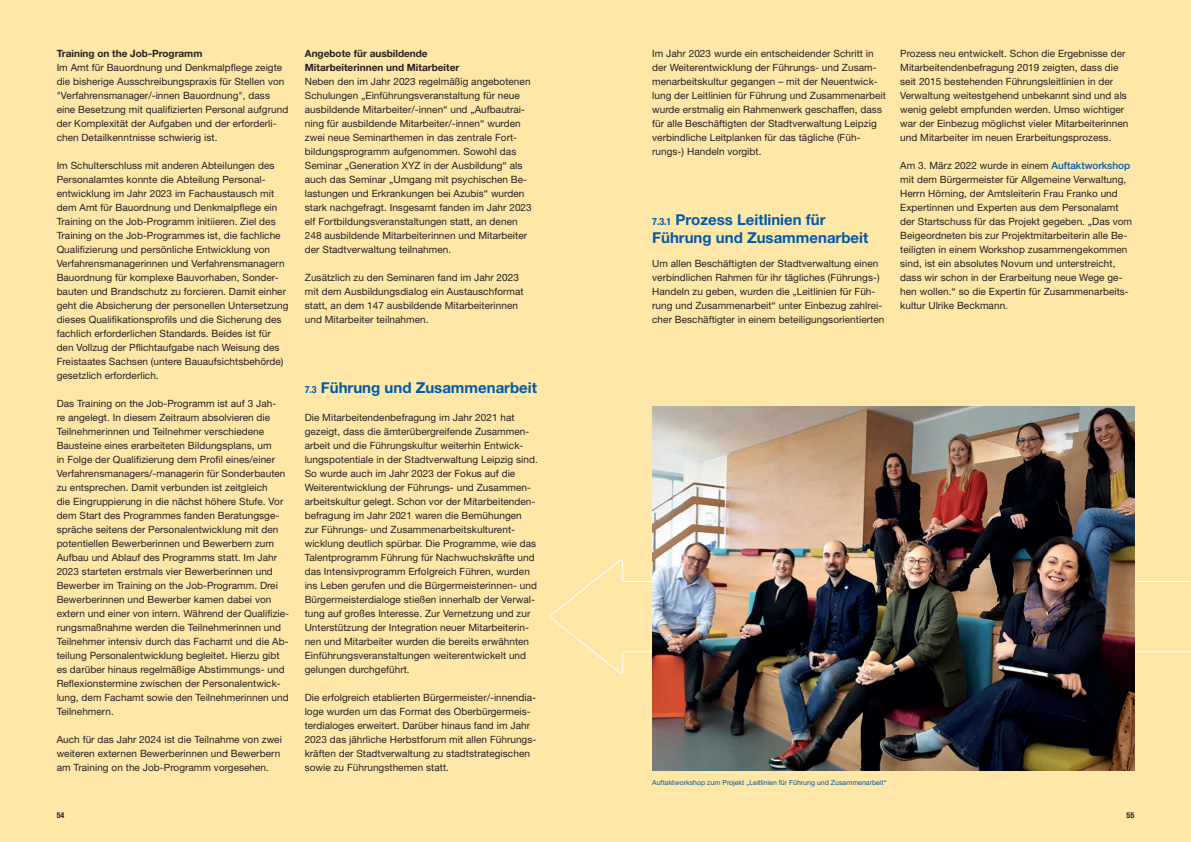
<style>
.page{position:relative;width:1191px;height:842px;background:#ffe7a7}
.page>*{position:absolute;margin:0;border:0;box-sizing:border-box;transform-origin:0 0}
.t1{font:700 15px/18px "Helvetica Neue LT Std";color:#015aaa}
.t2{font:10px/14px "Helvetica Neue LT Std";letter-spacing:.005em;color:#231f20}
.t3{font:700 10px/14px "Helvetica Neue LT Std";color:#231f20}
.t4{font:700 condensed 8px "Helvetica Neue LT Std";color:#231f20}
.t5{font:7px "Helvetica Neue LT Std";color:#015aaa}
.s1{font-stretch:condensed;font-size:10px}
.s2{font-weight:500;color:#015aaa}
</style>
<div class="page">
<svg style="left:549px;top:559px;width:642px;height:116px"></svg>
<img style="left:652px;top:407px;width:482px;height:364px">
<p class="t3" style="left:57px;top:46px;width:147px">Training on the Job-Programm</p>
<p class="t2" style="left:57px;top:60px;width:233px">Im Amt für Bauordnung und Denkmalpflege zeigte die bisherige Ausschreibungspraxis für Stellen von "Verfahrensmanager/-innen Bauordnung", dass eine Besetzung mit qualifizierten Personal aufgrund der Komplexität der Aufgaben und der erforderli&shy;chen Detailkenntnisse schwierig ist.</p>
<p class="t2" style="left:57px;top:158px;width:233px">Im Schulterschluss mit anderen Abteilungen des Personalamtes konnte die Abteilung Personal&shy;entwicklung im Jahr 2023 im Fachaustausch mit dem Amt für Bauordnung und Denkmalpflege ein Training on the Job-Programm initiieren. Ziel des Training on the Job-Programmes ist, die fachliche Qualifizierung und persönliche Entwicklung von Verfahrensmanagerinnen und Verfahrensmanagern Bauordnung für komplexe Bauvorhaben, Sonder&shy;bauten und Brandschutz zu forcieren. Damit einher geht die Absicherung der personellen Untersetzung dieses Qualifikationsprofils und die Sicherung des fachlich erforderlichen Standards. Beides ist für den Vollzug der Pflichtaufgabe nach Weisung des Freistaates Sachsen (untere Bauaufsichtsbehörde) gesetzlich erforderlich.</p>
<p class="t2" style="left:57px;top:396px;width:234px">Das Training on the Job-Programm ist auf 3 Jah-<br>re angelegt. In diesem Zeitraum absolvieren die Teilnehmerinnen und Teilnehmer verschiedene Bausteine eines erarbeiteten Bildungsplans, um<br>in Folge der Qualifizierung dem Profil eines/einer Verfahrensmanagers/-managerin für Sonderbauten zu entsprechen. Damit verbunden ist zeitgleich<br>die Eingruppierung in die nächst höhere Stufe. Vor dem Start des Programmes fanden Beratungsge&shy;spräche seitens der Personalentwicklung mit den potentiellen Bewerberinnen und Bewerbern zum Aufbau und Ablauf des Programms statt. Im Jahr 2023 starteten erstmals vier Bewerberinnen und Bewerber im Training on the Job-Programm. Drei Bewerberinnen und Bewerber kamen dabei von extern und einer von intern. Während der Qualifizie&shy;rungsmaßnahme werden die Teilnehmerinnen und Teilnehmer intensiv durch das Fachamt und die Ab&shy;teilung Personalentwicklung begleitet. Hierzu gibt es darüber hinaus regelmäßige Abstimmungs- und Reflexionstermine zwischen der Personalentwick&shy;lung, dem Fachamt sowie den Teilnehmerinnen und Teilnehmern.</p>
<p class="t2" style="left:57px;top:732px;width:227px">Auch für das Jahr 2024 ist die Teilnahme von zwei weiteren externen Bewerberinnen und Bewerbern am Training on the Job-Programm vorgesehen.</p>
<p class="t3" style="left:305px;top:46px;width:156px">Angebote für ausbildende<br>Mitarbeiterinnen und Mitarbeiter</p>
<p class="t2" style="left:305px;top:74px;width:228px">Neben den im Jahr 2023 regelmäßig angebotenen Schulungen „Einführungsveranstaltung für neue ausbildende Mitarbeiter/-innen“ und „Aufbautrai&shy;ning für ausbildende Mitarbeiter/-innen“ wurden zwei neue Seminarthemen in das zentrale Fort&shy;bildungsprogramm aufgenommen. Sowohl das Seminar „Generation XYZ in der Ausbildung“ als auch das Seminar „Umgang mit psychischen Be&shy;lastungen und Erkrankungen bei Azubis“ wurden stark nachgefragt. Insgesamt fanden im Jahr 2023 elf Fortbildungsveranstaltungen statt, an denen 248 ausbildende Mitarbeiterinnen und Mitarbeiter der Stadtverwaltung teilnahmen.</p>
<p class="t2" style="left:305px;top:270px;width:220px">Zusätzlich zu den Seminaren fand im Jahr 2023 mit dem Ausbildungsdialog ein Austauschformat statt, an dem 147 ausbildende Mitarbeiterinnen und Mitarbeiter teilnahmen.</p>
<h1 class="t1" style="left:305px;top:378px;width:234px"><span class="s1">7.3</span> Führung und Zusammenarbeit</h1>
<p class="t2" style="left:305px;top:410px;width:235px">Die Mitarbeitendenbefragung im Jahr 2021 hat gezeigt, dass die ämterübergreifende Zusammen&shy;arbeit und die Führungskultur weiterhin Entwick&shy;lungspotentiale in der Stadtverwaltung Leipzig sind.<br>So wurde auch im Jahr 2023 der Fokus auf die Weiterentwicklung der Führungs- und Zusammen&shy;arbeitskultur gelegt. Schon vor der Mitarbeitenden&shy;befragung im Jahr 2021 waren die Bemühungen zur Führungs- und Zusammenarbeitskulturent&shy;wicklung deutlich spürbar. Die Programme, wie das Talentprogramm Führung für Nachwuchskräfte und das Intensivprogramm Erfolgreich Führen, wurden ins Leben gerufen und die Bürgermeisterinnen- und Bürgermeisterdialoge stießen innerhalb der Verwal&shy;tung auf großes Interesse. Zur Vernetzung und zur Unterstützung der Integration neuer Mitarbeiterin&shy;nen und Mitarbeiter wurden die bereits erwähnten Einführungsveranstaltungen weiterentwickelt und gelungen durchgeführt.</p>
<p class="t2" style="left:305px;top:690px;width:233px">Die erfolgreich etablierten Bürgermeister/-innendia&shy;loge wurden um das Format des Oberbürgermeis&shy;terdialoges erweitert. Darüber hinaus fand im Jahr 2023 das jährliche Herbstforum mit allen Führungs&shy;kräften der Stadtverwaltung zu stadtstrategischen sowie zu Führungsthemen statt.</p>
<p class="t2" style="left:652px;top:46px;width:235px">Im Jahr 2023 wurde ein entscheidender Schritt in der Weiterentwicklung der Führungs- und Zusam&shy;menarbeitskultur gegangen – mit der Neuentwick&shy;lung der Leitlinien für Führung und Zusammenarbeit wurde erstmalig ein Rahmenwerk geschaffen, dass für alle Beschäftigten der Stadtverwaltung Leipzig verbindliche Leitplanken für das tägliche (Füh&shy;rungs-) Handeln vorgibt.</p>
<p class="t2" style="left:900px;top:46px;width:230px">Prozess neu entwickelt. Schon die Ergebnisse der Mitarbeitendenbefragung 2019 zeigten, dass die seit 2015 bestehenden Führungsleitlinien in der Verwaltung weitestgehend unbekannt sind und als wenig gelebt empfunden werden. Umso wichtiger war der Einbezug möglichst vieler Mitarbeiterinnen und Mitarbeiter im neuen Erarbeitungsprozess.</p>
<p class="t2" style="left:900px;top:158px;width:233px">Am 3. März 2022 wurde in einem <span class="s2">Auftaktworkshop </span>mit dem Bürgermeister für Allgemeine Verwaltung, Herrn Hörning, der Amtsleiterin Frau Franko und Expertinnen und Experten aus dem Personalamt der Startschuss für das Projekt gegeben. „Das vom Beigeordneten bis zur Projektmitarbeiterin alle Be&shy;teiligten in einem Workshop zusammengekommen sind, ist ein absolutes Novum und unterstreicht, dass wir schon in der Erarbeitung neue Wege ge&shy;hen wollen.“ so die Expertin für Zusammenarbeits&shy;kultur Ulrike Beckmann.</p>
<h1 class="t1" style="left:652px;top:210px;width:218px"><span class="s1">7.3.1</span> Prozess Leitlinien für<br>Führung und Zusammenarbeit</h1>
<p class="t2" style="left:652px;top:256px;width:234px">Um allen Beschäftigten der Stadtverwaltung einen verbindlichen Rahmen für ihr tägliches (Führungs-)<br>Handeln zu geben, wurden die „Leitlinien für Füh&shy;rung und Zusammenarbeit“ unter Einbezug zahlrei&shy;cher Beschäftigter in einem beteiligungsorientierten</p>
<p class="t5" style="left:652px;top:778px;width:236px">Auftaktworkshop zum Projekt „Leitlinien für Führung und Zusammenarbeit“</p>
<p class="t4" style="left:57px;top:811px;width:9px">54</p>
<p class="t4" style="left:1126px;top:811px;width:9px">55</p>
</div>
